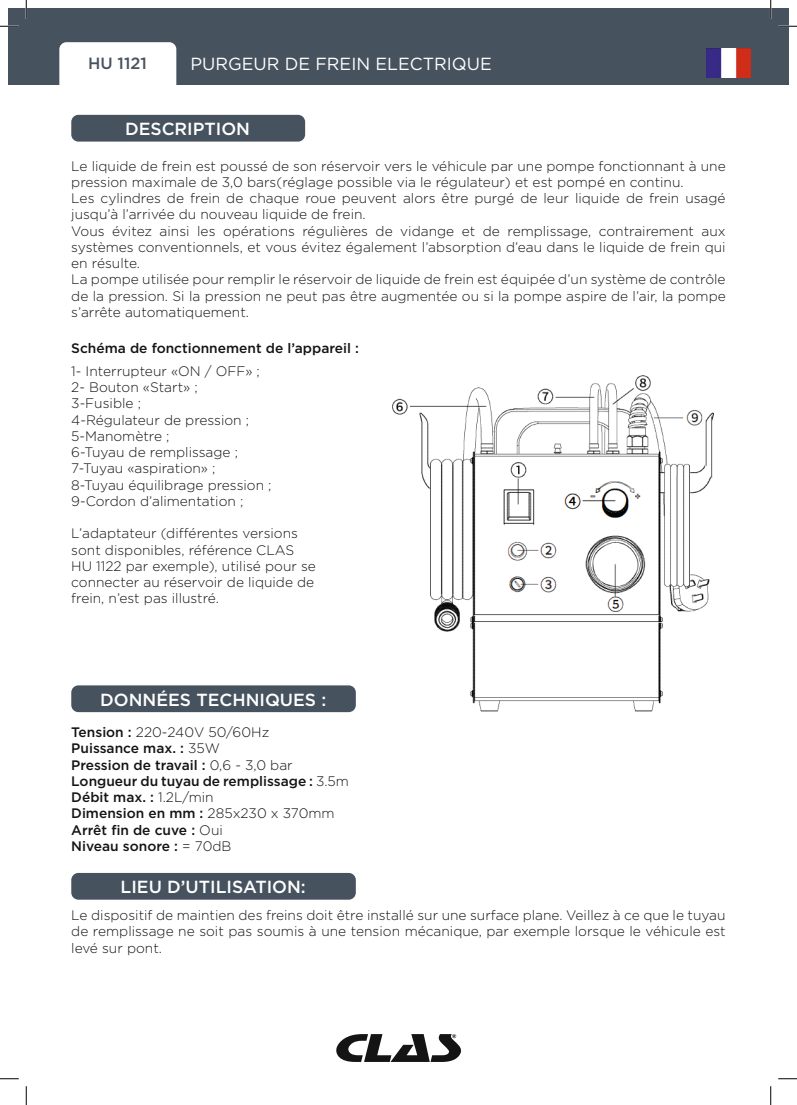
<style>
.page{position:relative;width:797px;height:1105px;background:#fff}
.page>*{position:absolute;margin:0;border:0;box-sizing:border-box;transform-origin:0 0}
.t1{font:500 17.5px "Gotham";color:#fff}
.t2{font:17.5px "Gotham";color:#fff}
.t3{font:500 16.25px "Gotham";color:#47525f}
.t4{font:300 13.75px/16.2px "Gotham";color:#131413}
.t5{font:500 13.75px/16.2px "Gotham";color:#131413}
.s1{font-weight:300}
</style>
<div class="page">
<div style="left:9px;top:9px;width:761px;height:76px;background:#47525f"></div>
<div style="left:770px;top:9px;width:18px;height:76px;background:#47525f"></div>
<div style="left:59px;top:42px;width:117px;height:58px;background:#fff;border-radius:7px"></div>
<img style="left:706px;top:48px;width:44px;height:29px">
<svg style="left:336px;top:1034px;width:125px;height:28px"></svg>
<div style="left:71px;top:115px;width:234px;height:27px;background:#47525f;border-radius:7px"></div>
<img style="left:392px;top:375px;width:322px;height:337px">
<div style="left:71px;top:685px;width:285px;height:27px;background:#47525f;border-radius:7px"></div>
<div style="left:71px;top:873px;width:285px;height:27px;background:#47525f;border-radius:7px"></div>
<svg style="left:0;top:25px;width:19px;height:2px"></svg>
<svg style="left:778px;top:25px;width:19px;height:2px"></svg>
<svg style="left:0;top:1078px;width:19px;height:1px"></svg>
<svg style="left:778px;top:1078px;width:19px;height:1px"></svg>
<svg style="left:25px;top:0;width:2px;height:19px"></svg>
<svg style="left:25px;top:1086px;width:2px;height:19px"></svg>
<svg style="left:770px;top:0;width:1px;height:19px"></svg>
<svg style="left:770px;top:1086px;width:1px;height:19px"></svg>
<p class="t3" style="left:88px;top:53px;width:60px">HU 1121</p>
<p class="t2" style="left:190px;top:53px;width:303px">PURGEUR DE FREIN ELECTRIQUE</p>
<p class="t1" style="left:125px;top:118px;width:127px">DESCRIPTION</p>
<p class="t4" style="left:71px;top:157px;width:656px">Le liquide de frein est poussé de son réservoir vers le véhicule par une pompe fonctionnant à une pression maximale de 3,0 bars(réglage possible via le régulateur) et est pompé en continu.<br>Les cylindres de frein de chaque roue peuvent alors être purgé de leur liquide de frein usagé jusqu’à l’arrivée du nouveau liquide de frein.<br>Vous évitez ainsi les opérations régulières de vidange et de remplissage, contrairement aux systèmes conventionnels, et vous évitez également l’absorption d’eau dans le liquide de frein qui en résulte.<br>La pompe utilisée pour remplir le réservoir de liquide de frein est équipée d’un système de contrôle de la pression. Si la pression ne peut pas être augmentée ou si la pompe aspire de l’air, la pompe s’arrête automatiquement.</p>
<p class="t5" style="left:71px;top:339px;width:289px">Schéma de fonctionnement de l’appareil :</p>
<p class="t4" style="left:71px;top:363px;width:202px">1- Interrupteur «ON / OFF» ;<br>2- Bouton «Start» ;<br>3-Fusible ;<br>4-Régulateur de pression ;<br>5-Manomètre ;<br>6-Tuyau de remplissage ;<br>7-Tuyau «aspiration» ;<br>8-Tuyau équilibrage pression ;<br>9-Cordon d’alimentation ;</p>
<p class="t4" style="left:71px;top:525px;width:246px">L’adaptateur (différentes versions sont disponibles, référence CLAS HU 1122 par exemple), utilisé pour se connecter au réservoir de liquide de frein, n’est pas illustré.</p>
<p class="t1" style="left:100px;top:688px;width:227px">DONNÉES TECHNIQUES :</p>
<p class="t5" style="left:71px;top:724px;width:279px">Tension : <span class="s1">220-240V 50/60Hz<br></span>Puissance max. : <span class="s1">35W<br></span>Pression de travail : <span class="s1">0,6 - 3,0 bar<br></span>Longueur du tuyau de remplissage : <span class="s1">3.5m<br></span>Débit max. : <span class="s1">1.2L/min<br></span>Dimension en mm : <span class="s1">285x230 x 370mm<br></span>Arrêt fin de cuve : <span class="s1">Oui<br></span>Niveau sonore : <span class="s1">= 70dB</span></p>
<p class="t1" style="left:121px;top:876px;width:187px">LIEU D’UTILISATION:</p>
<p class="t4" style="left:71px;top:907px;width:655px;text-align:justify">Le dispositif de maintien des freins doit être installé sur une surface plane. Veillez à ce que le tuyau de remplissage ne soit pas soumis à une tension mécanique, par exemple lorsque le véhicule est levé sur pont.</p>
</div>
